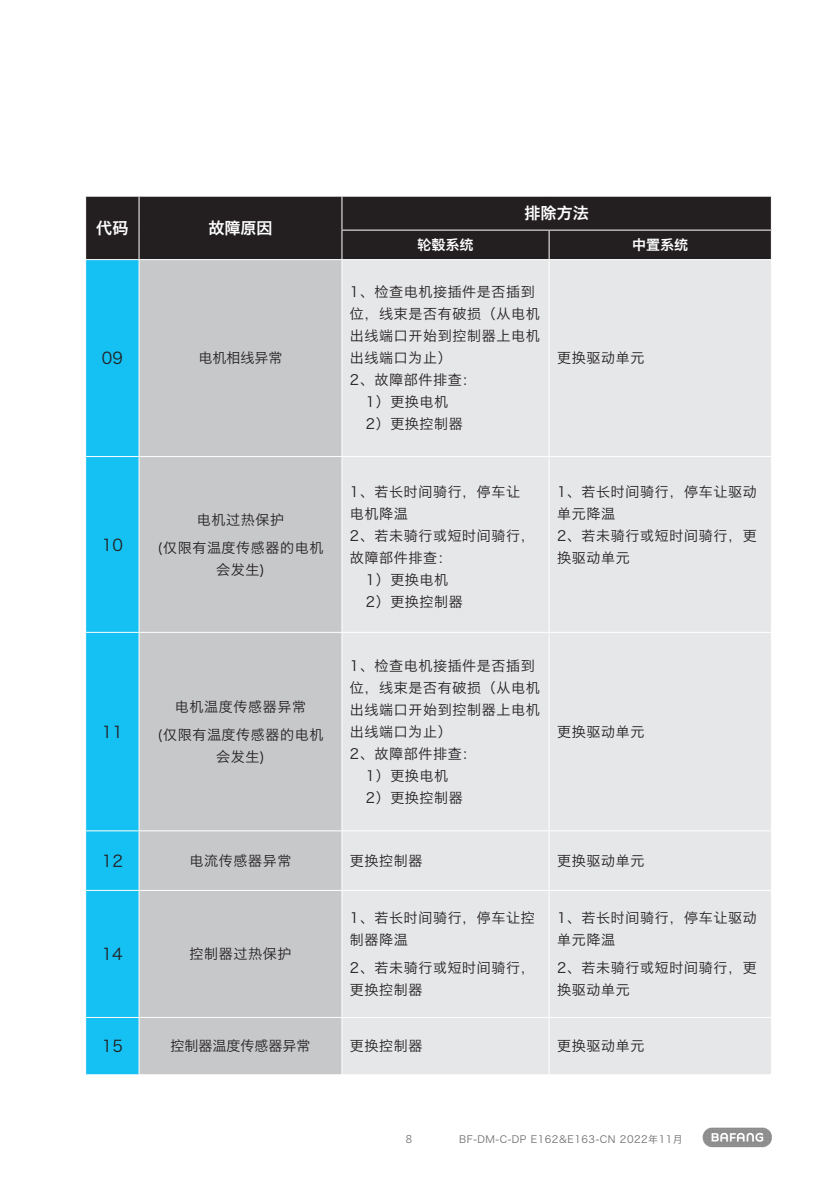
<style>
.page{position:relative;width:840px;height:1191px;background:#fff}
.page>*{position:absolute;margin:0;border:0;box-sizing:border-box;transform-origin:0 0}
.BAF_Text_de{font:16px "Hiragino Sans GB W3";color:#231f20}
.BAF_Text_de-2{font:16px "Hiragino Sans GB W6";color:#fff}
.BAF_Text_de-3{font:14px/22px "Hiragino Sans GB W3";letter-spacing:.045em;color:#231f20}
.BAF_Text_de-4{font:14px "Hiragino Sans GB W3";color:#231f20}
.BAF_Text_de-5{font:14px "Hiragino Sans GB W6";color:#fff}
.t1{font:300 12px "Frutiger Next Pro";color:#6c6d70}
.t2{font:10px "Hiragino Sans GB W3";letter-spacing:.05em;color:#6c6d70}
</style>
<div class="page">
<img style="left:702px;top:1127px;width:69px;height:21px">
<div style="left:86px;top:197px;width:684px;height:62px;background:#231f20"></div>
<div style="left:86px;top:260px;width:52px;height:814px;background:#15c0f2"></div>
<div style="left:139px;top:260px;width:202px;height:814px;background:#c7c8ca"></div>
<div style="left:342px;top:260px;width:428px;height:814px;background:#e6e7e9"></div>
<hr style="left:548px;top:260px;width:1px;height:196px;background:#fff">
<hr style="left:85px;top:456px;width:54px;height:1px;background:#fff">
<hr style="left:139px;top:456px;width:203px;height:1px;background:#fff">
<hr style="left:342px;top:456px;width:207px;height:1px;background:#fff">
<hr style="left:549px;top:456px;width:222px;height:1px;background:#fff">
<hr style="left:548px;top:457px;width:1px;height:175px;background:#fff">
<hr style="left:85px;top:632px;width:54px;height:1px;background:#fff">
<hr style="left:139px;top:632px;width:203px;height:1px;background:#fff">
<hr style="left:342px;top:632px;width:207px;height:1px;background:#fff">
<hr style="left:549px;top:632px;width:222px;height:1px;background:#fff">
<hr style="left:548px;top:633px;width:1px;height:197px;background:#fff">
<hr style="left:85px;top:830px;width:54px;height:1px;background:#fff">
<hr style="left:139px;top:830px;width:203px;height:1px;background:#fff">
<hr style="left:342px;top:830px;width:207px;height:1px;background:#fff">
<hr style="left:549px;top:830px;width:222px;height:1px;background:#fff">
<hr style="left:548px;top:831px;width:1px;height:59px;background:#fff">
<hr style="left:85px;top:890px;width:54px;height:1px;background:#fff">
<hr style="left:139px;top:890px;width:203px;height:1px;background:#fff">
<hr style="left:342px;top:890px;width:207px;height:1px;background:#fff">
<hr style="left:549px;top:890px;width:222px;height:1px;background:#fff">
<hr style="left:548px;top:891px;width:1px;height:126px;background:#fff">
<hr style="left:85px;top:1017px;width:54px;height:1px;background:#fff">
<hr style="left:139px;top:1017px;width:203px;height:1px;background:#fff">
<hr style="left:342px;top:1017px;width:207px;height:1px;background:#fff">
<hr style="left:549px;top:1017px;width:222px;height:1px;background:#fff">
<hr style="left:548px;top:1018px;width:1px;height:56px;background:#fff">
<svg style="left:85px;top:230px;width:1px;height:29px"></svg>
<svg style="left:770px;top:231px;width:1px;height:28px"></svg>
<hr style="left:138px;top:197px;width:1px;height:33px;background:#fff">
<svg style="left:138px;top:230px;width:1px;height:29px"></svg>
<hr style="left:341px;top:197px;width:1px;height:33px;background:#fff">
<hr style="left:341px;top:230px;width:208px;height:1px;background:#fff">
<svg style="left:341px;top:231px;width:1px;height:28px"></svg>
<hr style="left:549px;top:230px;width:222px;height:1px;background:#fff">
<svg style="left:548px;top:231px;width:1px;height:28px"></svg>
<p class="BAF_Text_de-2" style="left:96px;top:218px;width:33px">代码</p>
<p class="BAF_Text_de-2" style="left:208px;top:218px;width:65px">故障原因</p>
<p class="BAF_Text_de" style="left:102px;top:348px;width:23px">09</p>
<p class="BAF_Text_de-3" style="left:198px;top:347px;width:85px">电机相线异常</p>
<p class="BAF_Text_de" style="left:102px;top:534px;width:23px">10</p>
<p class="BAF_Text_de-3" style="left:197px;top:508px;width:89px">电机过热保护</p>
<p class="BAF_Text_de-3" style="left:157px;top:536px;width:167px;text-align:center">(仅限有温度传感器的电机会发生)</p>
<p class="BAF_Text_de" style="left:102px;top:722px;width:23px">11</p>
<p class="BAF_Text_de-3" style="left:175px;top:695px;width:133px">电机温度传感器异常</p>
<p class="BAF_Text_de-3" style="left:157px;top:723px;width:167px;text-align:center">(仅限有温度传感器的电机会发生)</p>
<p class="BAF_Text_de-2" style="left:524px;top:203px;width:65px">排除方法</p>
<p class="BAF_Text_de-5" style="left:417px;top:236px;width:57px">轮毂系统</p>
<p class="BAF_Text_de-5" style="left:632px;top:236px;width:57px">中置系统</p>
<p class="BAF_Text_de-3" style="left:350px;top:281px;width:191px">1、检查电机接插件是否插到位，线束是否有破损（从电机出线端口开始到控制器上电机出线端口为止）</p>
<p class="BAF_Text_de-3" style="left:350px;top:369px;width:128px">2、故障部件排查：</p>
<p class="BAF_Text_de-3" style="left:365px;top:391px;width:84px">1）更换电机</p>
<p class="BAF_Text_de-3" style="left:365px;top:413px;width:98px">2）更换控制器</p>
<p class="BAF_Text_de-3" style="left:557px;top:347px;width:89px">更换驱动单元</p>
<p class="BAF_Text_de-3" style="left:350px;top:481px;width:172px">1、若长时间骑行，停车让电机降温</p>
<p class="BAF_Text_de-3" style="left:350px;top:525px;width:186px">2、若未骑行或短时间骑行，故障部件排查：</p>
<p class="BAF_Text_de-3" style="left:365px;top:569px;width:84px">1）更换电机</p>
<p class="BAF_Text_de-3" style="left:365px;top:591px;width:98px">2）更换控制器</p>
<p class="BAF_Text_de-3" style="left:557px;top:481px;width:201px">1、若长时间骑行，停车让驱动单元降温</p>
<p class="BAF_Text_de-3" style="left:557px;top:525px;width:201px">2、若未骑行或短时间骑行，更换驱动单元</p>
<p class="BAF_Text_de-3" style="left:350px;top:654px;width:191px">1、检查电机接插件是否插到位，线束是否有破损（从电机出线端口开始到控制器上电机出线端口为止）</p>
<p class="BAF_Text_de-3" style="left:350px;top:742px;width:128px">2、故障部件排查：</p>
<p class="BAF_Text_de-3" style="left:365px;top:764px;width:84px">1）更换电机</p>
<p class="BAF_Text_de-3" style="left:365px;top:786px;width:98px">2）更换控制器</p>
<p class="BAF_Text_de-3" style="left:557px;top:720px;width:89px">更换驱动单元</p>
<p class="BAF_Text_de" style="left:102px;top:850px;width:23px">12</p>
<p class="BAF_Text_de-3" style="left:189px;top:849px;width:103px">电流传感器异常</p>
<p class="BAF_Text_de-3" style="left:350px;top:849px;width:74px">更换控制器</p>
<p class="BAF_Text_de-3" style="left:557px;top:849px;width:89px">更换驱动单元</p>
<p class="BAF_Text_de" style="left:102px;top:944px;width:23px">14</p>
<p class="BAF_Text_de-3" style="left:189px;top:942px;width:103px">控制器过热保护</p>
<p class="BAF_Text_de-3" style="left:350px;top:907px;width:186px">1、若长时间骑行，停车让控制器降温</p>
<p class="BAF_Text_de-3" style="left:350px;top:956px;width:186px">2、若未骑行或短时间骑行，更换控制器</p>
<p class="BAF_Text_de-3" style="left:557px;top:907px;width:201px">1、若长时间骑行，停车让驱动单元降温</p>
<p class="BAF_Text_de-3" style="left:557px;top:956px;width:201px">2、若未骑行或短时间骑行，更换驱动单元</p>
<p class="BAF_Text_de" style="left:102px;top:1036px;width:23px">15</p>
<p class="BAF_Text_de-4" style="left:170px;top:1037px;width:141px">控制器温度传感器异常</p>
<p class="BAF_Text_de-3" style="left:350px;top:1035px;width:74px">更换控制器</p>
<p class="BAF_Text_de-3" style="left:557px;top:1035px;width:89px">更换驱动单元</p>
<p class="t1" style="left:405px;top:1132px;width:8px">8</p>
<p class="t2" style="left:459px;top:1132px;width:225px">BF-DM-C-DP E162&amp;E163-CN 2022年11月</p>
</div>
